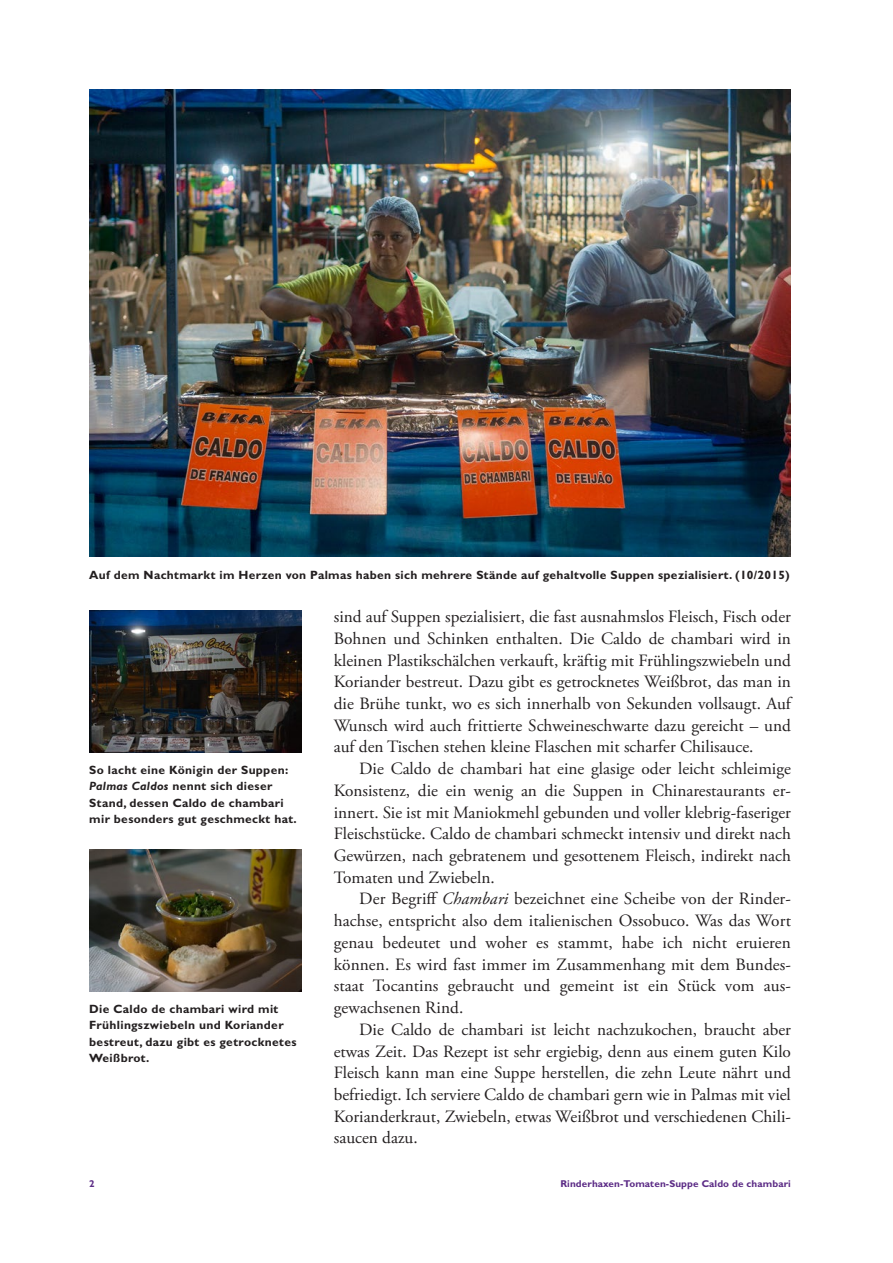
<style>
.page{position:relative;width:893px;height:1263px;background:#fff}
.page>*{position:absolute;margin:0;border:0;box-sizing:border-box;transform-origin:0 0}
.Lauftext_mit_Einzug{font:17.25px/21.8px "Adobe Garamond Pro";color:#231f20;text-align:justify}
.Bildlegende_-_8_Bold{font:700 12px/16.4px "Gill Sans MT Pro";letter-spacing:.025em;color:#231f20}
.t1{font:700 9.9px "Gill Sans MT Pro";letter-spacing:.01em;color:#5c2c86}
.s1{font-style:italic}
</style>
<div class="page">
<img style="left:89px;top:89px;width:702px;height:468px">
<img style="left:89px;top:611px;width:213px;height:141px">
<img style="left:89px;top:849px;width:213px;height:142px">
<p class="Bildlegende_-_8_Bold" style="left:89px;top:566px;width:702px">Auf dem Nachtmarkt im Herzen von Palmas haben sich mehrere Stände auf gehaltvolle Suppen spezialisiert. (10/2015)</p>
<p class="Bildlegende_-_8_Bold" style="left:89px;top:762px;width:209px">So lacht eine Königin der Suppen:<br><span class="s1">Palmas Caldos</span> nennt sich dieser<br>Stand, dessen Caldo de chambari mir besonders gut geschmeckt hat.</p>
<p class="Bildlegende_-_8_Bold" style="left:89px;top:1000px;width:209px">Die Caldo de chambari wird mit<br>Frühlingszwiebeln und Koriander bestreut, dazu gibt es getrocknetes<br>Weißbrot.</p>
<p class="Lauftext_mit_Einzug" style="left:334px;top:606px;width:459px">sind auf Suppen spezialisiert, die fast ausnahmslos Fleisch, Fisch oder Bohnen und Schinken enthalten. Die Caldo de chambari wird in kleinen Plastikschälchen verkauft, kräftig mit Frühlingszwiebeln und Koriander bestreut. Dazu gibt es getrocknetes Weißbrot, das man in die Brühe tunkt, wo es sich innerhalb von Sekunden vollsaugt. Auf Wunsch wird auch frittierte Schweineschwarte dazu gereicht – und auf den Tischen stehen kleine Flaschen mit scharfer Chilisauce.</p>
<p class="Lauftext_mit_Einzug" style="left:334px;top:758px;width:459px;text-indent:26px">Die Caldo de chambari hat eine glasige oder leicht schleimige Konsistenz, die ein wenig an die Suppen in Chinarestaurants er&shy;innert. Sie ist mit Maniokmehl gebunden und voller klebrig-faseriger Fleischstücke. Caldo de chambari schmeckt intensiv und direkt nach Gewürzen, nach gebratenem und gesottenem Fleisch, indirekt nach Tomaten und Zwiebeln.</p>
<p class="Lauftext_mit_Einzug" style="left:334px;top:889px;width:459px;text-indent:26px">Der Begriff <span class="s1">Chambari</span> bezeichnet eine Scheibe von der Rinder&shy;hachse, entspricht also dem italienischen Ossobuco. Was das Wort genau bedeutet und woher es stammt, habe ich nicht eruieren können. Es wird fast immer im Zusammenhang mit dem Bundes&shy;staat Tocantins gebraucht und gemeint ist ein Stück vom aus&shy;gewachsenen Rind.</p>
<p class="Lauftext_mit_Einzug" style="left:334px;top:1019px;width:459px;text-indent:26px">Die Caldo de chambari ist leicht nachzukochen, braucht aber etwas Zeit. Das Rezept ist sehr ergiebig, denn aus einem guten Kilo Fleisch kann man eine Suppe herstellen, die zehn Leute nährt und befriedigt. Ich serviere Caldo de chambari gern wie in Palmas mit viel Korianderkraut, Zwiebeln, etwas Weißbrot und verschiedenen Chili&shy;saucen dazu.</p>
<p class="t1" style="left:89px;top:1177px;width:7px">2</p>
<p class="t1" style="left:560px;top:1177px;width:232px">Rinderhaxen-Tomaten-Suppe Caldo de chambari</p>
</div>
